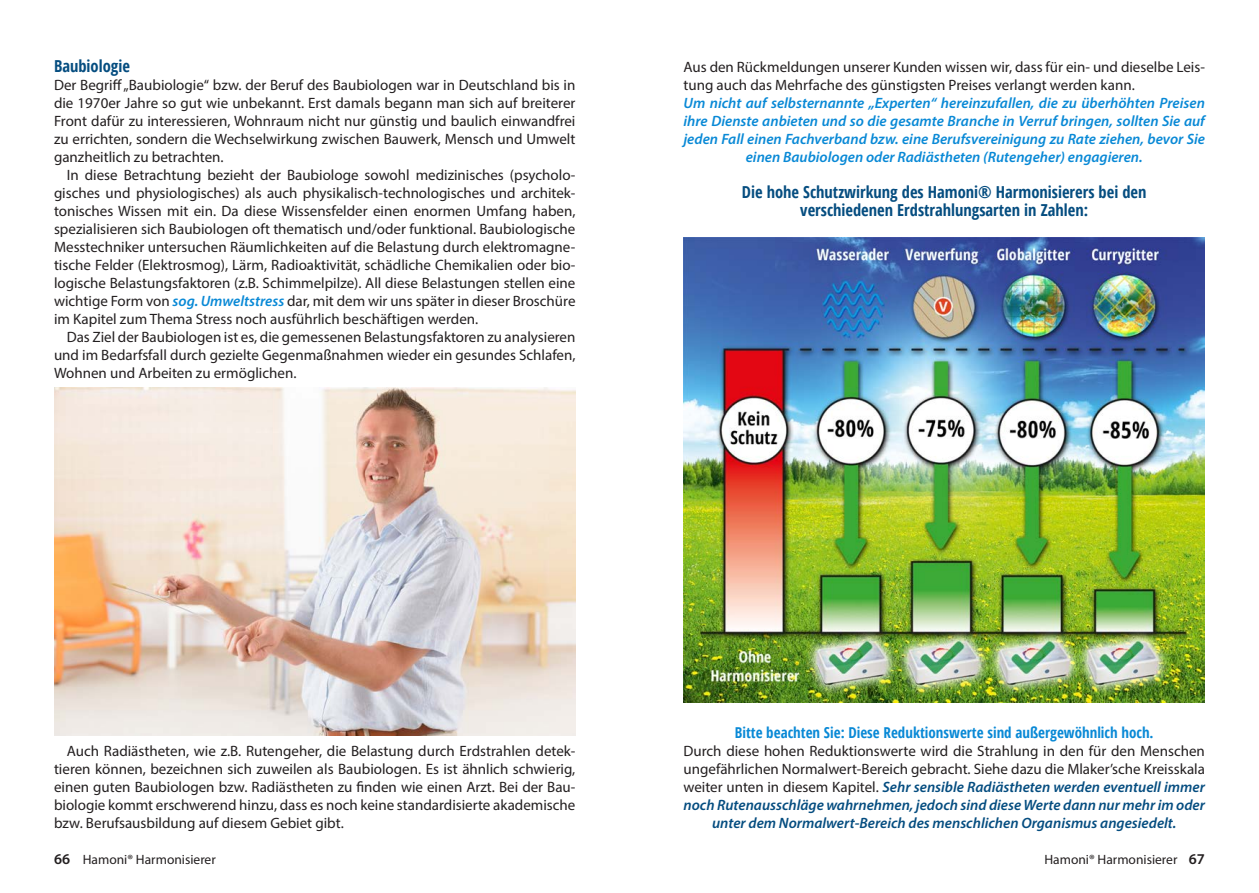
<style>
.page{position:relative;width:1259px;height:893px;background:#fff}
.page>*{position:absolute;margin:0;border:0;box-sizing:border-box;transform-origin:0 0}
.Header_2{font:700 condensed 16.5px/18px "Open Sans";color:#054d80;text-align:center}
.Normal_mit_Einzug{font:15px/18px "Myriad Pro";color:#231f20;text-align:justify}
.t1{font:italic 600 15px/18px "Myriad Pro";color:#054d80;text-align:center}
.t2{font:italic 600 15px/18px "Myriad Pro";color:#0989d6;text-align:center}
.Header_2_Subline{font:700 condensed 15px "Open Sans";color:#0989d6}
.t3{font:13.5px "Myriad Pro";color:#231f20}
.s1{font-weight:600;font-style:italic;color:#0989d6}
.s2{font-weight:400;font-style:normal;color:#231f20}
.s3{font-weight:600;font-size:15px}
</style>
<div class="page">
<img style="left:54px;top:387px;width:521px;height:348px">
<img style="left:683px;top:237px;width:522px;height:465px">
<p class="Header_2" style="left:54px;top:57px;width:77px">Baubiologie</p>
<p class="Normal_mit_Einzug" style="left:54px;top:76px;width:523px">Der Begriff „Baubiologie“ bzw. der Beruf des Baubiologen war in Deutschland bis in die 1970er Jahre so gut wie unbekannt. Erst damals begann man sich auf breiterer Front dafür zu interessieren, Wohnraum nicht nur günstig und baulich einwandfrei zu errichten, sondern die Wechselwirkung zwischen Bauwerk, Mensch und Umwelt ganzheitlich zu betrachten.</p>
<p class="Normal_mit_Einzug" style="left:54px;top:166px;width:523px;text-indent:13px">In diese Betrachtung bezieht der Baubiologe sowohl medizinisches (psycholo&shy;gisches und physiologisches) als auch physikalisch-technologisches und architek&shy;tonisches Wissen mit ein. Da diese Wissensfelder einen enormen Umfang haben, spezialisieren sich Baubiologen oft thematisch und/oder funktional. Baubiologische Messtechniker untersuchen Räumlichkeiten auf die Belastung durch elektromagne&shy;tische Felder (Elektrosmog), Lärm, Radioaktivität, schädliche Chemikalien oder bio&shy;logische Belastungsfaktoren (z.B. Schimmelpilze). All diese Belastungen stellen eine wichtige Form von <span class="s1">sog. Umweltstress</span> dar, mit dem wir uns später in dieser Broschüre im Kapitel zum Thema Stress noch ausführlich beschäftigen werden.</p>
<p class="Normal_mit_Einzug" style="left:54px;top:328px;width:523px;text-indent:13px">Das Ziel der Baubiologen ist es, die gemessenen Belastungsfaktoren zu analysieren und im Bedarfsfall durch gezielte Gegenmaßnahmen wieder ein gesundes Schlafen, Wohnen und Arbeiten zu ermöglichen.</p>
<p class="Normal_mit_Einzug" style="left:683px;top:58px;width:523px">Aus den Rückmeldungen unserer Kunden wissen wir, dass für ein- und dieselbe Leis&shy;tung auch das Mehrfache des günstigsten Preises verlangt werden kann.</p>
<p class="t2" style="left:683px;top:94px;width:523px">Um nicht auf selbsternannte „Experten“ hereinzufallen, die zu überhöhten Preisen ihre Dienste anbieten und so die gesamte Branche in Verruf bringen, sollten Sie auf jeden Fall einen Fachverband bzw. eine Berufsvereinigung zu Rate ziehen, bevor Sie einen Baubiologen oder Radiästheten (Rutengeher) engagieren.</p>
<p class="Header_2" style="left:742px;top:183px;width:406px">Die hohe Schutzwirkung des Hamoni® Harmonisierers bei den verschiedenen Erdstrahlungsarten in Zahlen:</p>
<p class="Normal_mit_Einzug" style="left:54px;top:742px;width:523px;text-indent:13px">Auch Radiästheten, wie z.B. Rutengeher, die Belastung durch Erdstrahlen detek&shy;tieren können, bezeichnen sich zuweilen als Baubiologen. Es ist ähnlich schwierig, einen guten Baubiologen bzw. Radiästheten zu finden wie einen Arzt. Bei der Bau&shy;biologie kommt erschwerend hinzu, dass es noch keine standardisierte akademische bzw. Berufsausbildung auf diesem Gebiet gibt.</p>
<p class="Header_2_Subline" style="left:735px;top:722px;width:420px">Bitte beachten Sie: Diese Reduktionswerte sind außergewöhnlich hoch.</p>
<p class="t1" style="left:683px;top:742px;width:523px"><span class="s2">Durch diese hohen Reduktionswerte wird die Strahlung in den für den Menschen ungefährlichen Normalwert-Bereich gebracht. Siehe dazu die Mlaker’sche Kreisskala weiter unten in diesem Kapitel.</span> Sehr sensible Radiästheten werden eventuell immer noch Rutenausschläge wahrnehmen, jedoch sind diese Werte dann nur mehr im oder unter dem Normalwert-Bereich des menschlichen Organismus angesiedelt.</p>
<p class="t3" style="left:54px;top:851px;width:163px"><span class="s3">66</span> Hamoni® Harmonisierer</p>
<p class="t3" style="left:1044px;top:851px;width:162px">Hamoni® Harmonisierer <span class="s3">67</span></p>
</div>
